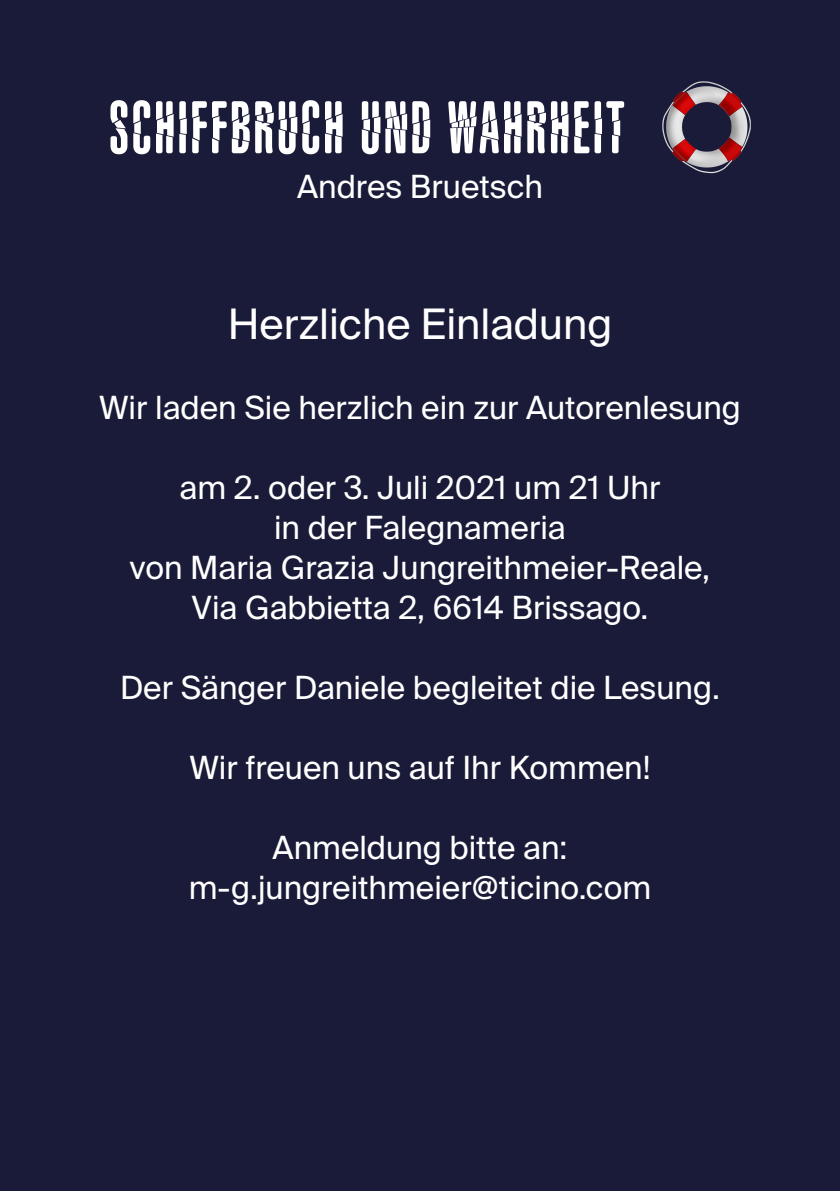
<style>
.page{position:relative;width:840px;height:1191px;background:#fff}
.page>*{position:absolute;margin:0;border:0;box-sizing:border-box;transform-origin:0 0}
.t1{font:60px "Babalusa Cut";letter-spacing:.04em;color:#fff}
.t2{font:42px "Suisse Intl";color:#fff}
.t3{font:32px/40px "Suisse Intl";color:#fff;text-align:center}
</style>
<div class="page">
<div style="left:0;top:0;width:839px;height:1191px;background:#1a1b38"></div>
<img style="left:683px;top:81px;width:49px;height:11px">
<img style="left:742px;top:103px;width:8px;height:48px">
<img style="left:683px;top:161px;width:49px;height:12px">
<img style="left:662px;top:103px;width:10px;height:49px">
<img style="left:686px;top:86px;width:41px;height:19px">
<img style="left:665px;top:105px;width:19px;height:43px">
<img style="left:686px;top:149px;width:41px;height:18px">
<img style="left:729px;top:107px;width:18px;height:40px">
<svg style="left:672px;top:91px;width:23px;height:24px"></svg>
<svg style="left:672px;top:139px;width:23px;height:23px"></svg>
<img style="left:718px;top:92px;width:24px;height:24px">
<img style="left:718px;top:137px;width:24px;height:24px">
<p class="t1" style="left:109px;top:87px;width:517px">SCHIFFBRUCH UND WAHRHEIT</p>
<p class="t3" style="left:297px;top:167px;width:247px">Andres Bruetsch</p>
<p class="t2" style="left:227px;top:299px;width:386px">Herzliche Einladung</p>
<p class="t3" style="left:99px;top:388px;width:643px">Wir laden Sie herzlich ein zur Autorenlesung</p>
<p class="t3" style="left:179px;top:468px;width:482px">am 2. oder 3. Juli 2021 um 21 Uhr</p>
<p class="t3" style="left:274px;top:508px;width:293px">in der Falegnameria</p>
<p class="t3" style="left:130px;top:548px;width:581px">von Maria Grazia Jungreithmeier-Reale,</p>
<p class="t3" style="left:191px;top:588px;width:458px">Via Gabbietta 2, 6614 Brissago.</p>
<p class="t3" style="left:120px;top:668px;width:601px">Der Sänger Daniele begleitet die Lesung.</p>
<p class="t3" style="left:189px;top:748px;width:462px">Wir freuen uns auf Ihr Kommen!</p>
<p class="t3" style="left:189px;top:828px;width:463px">Anmeldung bitte an: m-g.jungreithmeier@ticino.com</p>
</div>
